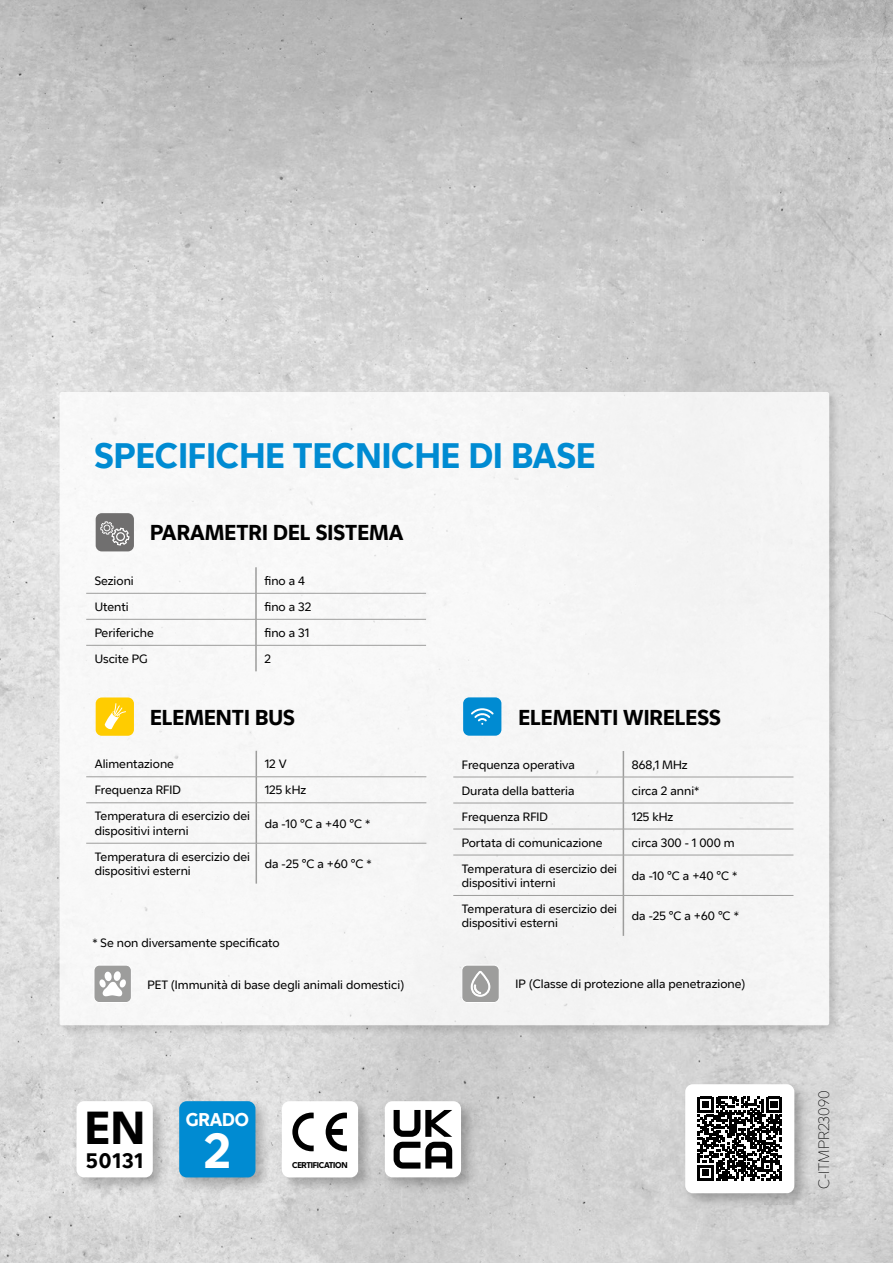
<style>
.page{position:relative;width:893px;height:1263px;background:#fff}
.page>*{position:absolute;margin:0;border:0;box-sizing:border-box;transform-origin:0 0}
.t1{font:600 47.7px "Jablo";color:#fff}
.t2{font:600 45px "Jablo";color:#000}
.t3{font:600 34.5px "Jablo";color:#008bd2}
.t4{font:600 21px "Jablo";color:#000}
.t5{font:600 20.4px "Jablo";letter-spacing:.05em;color:#000}
.t6{font:600 18px "Jablo";letter-spacing:-.01em;color:#fff}
.t7{font:100 15px "Jablo";color:#000}
.t8{font:12px/14.4px "Jablo";color:#000}
.t9{font:600 8.25px "Jablo";letter-spacing:-.04em;color:#000}
</style>
<div class="page">
<img style="left:0;top:0;width:893px;height:1263px">
<div style="left:681px;top:1080px;width:129px;height:129px;background:#000;opacity:.25"></div>
<div style="left:685px;top:1084px;width:109px;height:109px;background:#fff;border-radius:8px"></div>
<div style="left:175px;top:1097px;width:97px;height:97px;background:#000;opacity:.25"></div>
<div style="left:179px;top:1101px;width:76px;height:76px;background:#008bd2;border-radius:8px"></div>
<div style="left:73px;top:1097px;width:96px;height:97px;background:#000;opacity:.25"></div>
<div style="left:77px;top:1101px;width:76px;height:76px;background:#fff;border-radius:8px"></div>
<div style="left:278px;top:1097px;width:97px;height:97px;background:#000;opacity:.25"></div>
<div style="left:282px;top:1101px;width:76px;height:76px;background:#fff;border-radius:8px"></div>
<svg style="left:292px;top:1112px;width:22px;height:39px"></svg>
<svg style="left:326px;top:1112px;width:21px;height:39px"></svg>
<div style="left:381px;top:1097px;width:96px;height:96px;background:#000;opacity:.25"></div>
<div style="left:385px;top:1101px;width:76px;height:76px;background:#fff;border-radius:8px"></div>
<svg style="left:394px;top:1110px;width:58px;height:58px"></svg>
<div style="left:57px;top:389px;width:784px;height:648px;background:#000;opacity:.17"></div>
<div style="left:60px;top:392px;width:769px;height:633px;background:#f6f6f6;border-radius:2px"></div>
<div style="left:463px;top:697px;width:38px;height:39px;background:#008bd2;border-radius:6px"></div>
<svg style="left:471px;top:708px;width:23px;height:17px"></svg>
<div style="left:96px;top:697px;width:38px;height:39px;background:#fc0;border-radius:6px"></div>
<svg style="left:104px;top:703px;width:22px;height:26px"></svg>
<div style="left:96px;top:513px;width:38px;height:38px;background:#706f6f;border-radius:6px"></div>
<svg style="left:100px;top:521px;width:30px;height:25px"></svg>
<div style="left:462px;top:965px;width:37px;height:37px;background:#9d9d9c;border-radius:5px"></div>
<div style="left:461px;top:965px;width:39px;height:38px;border:1px solid #fff;border-radius:5px"></div>
<svg style="left:470px;top:971px;width:21px;height:26px"></svg>
<div style="left:94px;top:965px;width:37px;height:37px;background:#9d9d9c;border-radius:5px"></div>
<div style="left:94px;top:965px;width:38px;height:38px;border:1px solid #fff;border-radius:5px"></div>
<svg style="left:99px;top:971px;width:27px;height:25px"></svg>
<hr style="left:255px;top:567px;width:2px;height:26px;background:#9d9d9c">
<hr style="left:255px;top:593px;width:2px;height:26px;background:#9d9d9c">
<hr style="left:255px;top:619px;width:2px;height:26px;background:#9d9d9c">
<hr style="left:255px;top:645px;width:2px;height:26px;background:#9d9d9c">
<hr style="left:86px;top:645px;width:170px;height:1px;background:#9d9d9c">
<hr style="left:256px;top:645px;width:170px;height:1px;background:#9d9d9c">
<hr style="left:86px;top:593px;width:170px;height:1px;background:#9d9d9c">
<hr style="left:256px;top:593px;width:170px;height:1px;background:#9d9d9c">
<hr style="left:86px;top:619px;width:170px;height:1px;background:#9d9d9c">
<hr style="left:256px;top:619px;width:170px;height:1px;background:#9d9d9c">
<svg style="left:256px;top:751px;width:1px;height:51px"></svg>
<hr style="left:256px;top:803px;width:1px;height:40px;background:#9d9d9c">
<hr style="left:256px;top:843px;width:1px;height:41px;background:#9d9d9c">
<hr style="left:86px;top:776px;width:170px;height:1px;background:#9d9d9c">
<hr style="left:256px;top:776px;width:170px;height:1px;background:#9d9d9c">
<hr style="left:86px;top:802px;width:170px;height:1px;background:#9d9d9c">
<hr style="left:256px;top:802px;width:170px;height:1px;background:#9d9d9c">
<hr style="left:86px;top:843px;width:170px;height:1px;background:#9d9d9c">
<hr style="left:256px;top:843px;width:170px;height:1px;background:#9d9d9c">
<svg style="left:623px;top:751px;width:1px;height:104px"></svg>
<hr style="left:623px;top:855px;width:1px;height:40px;background:#9d9d9c">
<hr style="left:623px;top:896px;width:1px;height:40px;background:#9d9d9c">
<hr style="left:453px;top:777px;width:170px;height:1px;background:#9d9d9c">
<hr style="left:623px;top:777px;width:170px;height:1px;background:#9d9d9c">
<hr style="left:453px;top:803px;width:170px;height:1px;background:#9d9d9c">
<hr style="left:623px;top:803px;width:170px;height:1px;background:#9d9d9c">
<hr style="left:453px;top:829px;width:170px;height:1px;background:#9d9d9c">
<hr style="left:623px;top:829px;width:170px;height:1px;background:#9d9d9c">
<hr style="left:453px;top:855px;width:170px;height:1px;background:#9d9d9c">
<hr style="left:623px;top:855px;width:170px;height:1px;background:#9d9d9c">
<hr style="left:453px;top:895px;width:170px;height:1px;background:#9d9d9c">
<hr style="left:623px;top:895px;width:170px;height:1px;background:#9d9d9c">
<svg style="left:698px;top:1096px;width:84px;height:85px"></svg>
<h3 class="t3" style="left:95px;top:435px;width:502px">SPECIFICHE TECNICHE DI BASE</h3>
<h3 class="t4" style="left:150px;top:519px;width:255px">PARAMETRI DEL SISTEMA</h3>
<p class="t8" style="left:95px;top:573px;width:41px">Sezioni</p>
<p class="t8" style="left:264px;top:573px;width:42px">fino a 4</p>
<p class="t8" style="left:95px;top:599px;width:35px">Utenti</p>
<p class="t8" style="left:264px;top:599px;width:48px">fino a 32</p>
<p class="t8" style="left:95px;top:625px;width:61px">Periferiche</p>
<p class="t8" style="left:264px;top:625px;width:46px">fino a 31</p>
<p class="t8" style="left:95px;top:651px;width:54px">Uscite PG</p>
<p class="t8" style="left:264px;top:651px;width:8px">2</p>
<h3 class="t4" style="left:150px;top:705px;width:146px">ELEMENTI BUS</h3>
<h3 class="t4" style="left:518px;top:704px;width:204px">ELEMENTI WIRELESS</h3>
<p class="t8" style="left:95px;top:757px;width:81px">Alimentazione</p>
<p class="t8" style="left:265px;top:757px;width:23px">12 V</p>
<p class="t8" style="left:95px;top:783px;width:88px">Frequenza RFID</p>
<p class="t8" style="left:265px;top:783px;width:43px">125 kHz</p>
<p class="t8" style="left:95px;top:809px;width:157px">Temperatura di esercizio dei dispositivi interni</p>
<p class="t8" style="left:265px;top:816px;width:107px">da -10 °C a +40 °C *</p>
<p class="t8" style="left:95px;top:849px;width:157px">Temperatura di esercizio dei dispositivi esterni</p>
<p class="t8" style="left:265px;top:856px;width:109px">da -25 °C a +60 °C *</p>
<p class="t8" style="left:462px;top:757px;width:115px">Frequenza operativa</p>
<p class="t8" style="left:632px;top:757px;width:57px">868,1 MHz</p>
<p class="t8" style="left:462px;top:783px;width:114px">Durata della batteria</p>
<p class="t8" style="left:632px;top:783px;width:69px">circa 2 anni*</p>
<p class="t8" style="left:462px;top:809px;width:88px">Frequenza RFID</p>
<p class="t8" style="left:632px;top:809px;width:43px">125 kHz</p>
<p class="t8" style="left:462px;top:835px;width:142px">Portata di comunicazione</p>
<p class="t8" style="left:632px;top:835px;width:104px">circa 300 - 1 000 m</p>
<p class="t8" style="left:462px;top:861px;width:157px">Temperatura di esercizio dei dispositivi interni</p>
<p class="t8" style="left:632px;top:868px;width:107px">da -10 °C a +40 °C *</p>
<p class="t8" style="left:462px;top:901px;width:157px">Temperatura di esercizio dei dispositivi esterni</p>
<p class="t8" style="left:632px;top:908px;width:109px">da -25 °C a +60 °C *</p>
<p class="t8" style="left:92px;top:935px;width:189px">* Se non diversamente specificato</p>
<p class="t8" style="left:148px;top:977px;width:258px">PET (Immunità di base degli animali domestici)</p>
<p class="t8" style="left:515px;top:977px;width:232px">IP (Classe di protezione alla penetrazione)</p>
<h2 class="t2" style="left:85px;top:1100px;width:62px">EN</h2>
<h3 class="t5" style="left:86px;top:1148px;width:58px">50131</h3>
<h3 class="t6" style="left:186px;top:1108px;width:65px">GRADO</h3>
<h1 class="t1" style="left:204px;top:1122px;width:28px">2</h1>
<p class="t9" style="left:292px;top:1160px;width:57px">CERTIFICATION</p>
<p class="t7" style="left:815px;top:1189px;width:100px;rotate:-90deg">C-ITMPR23090</p>
</div>
